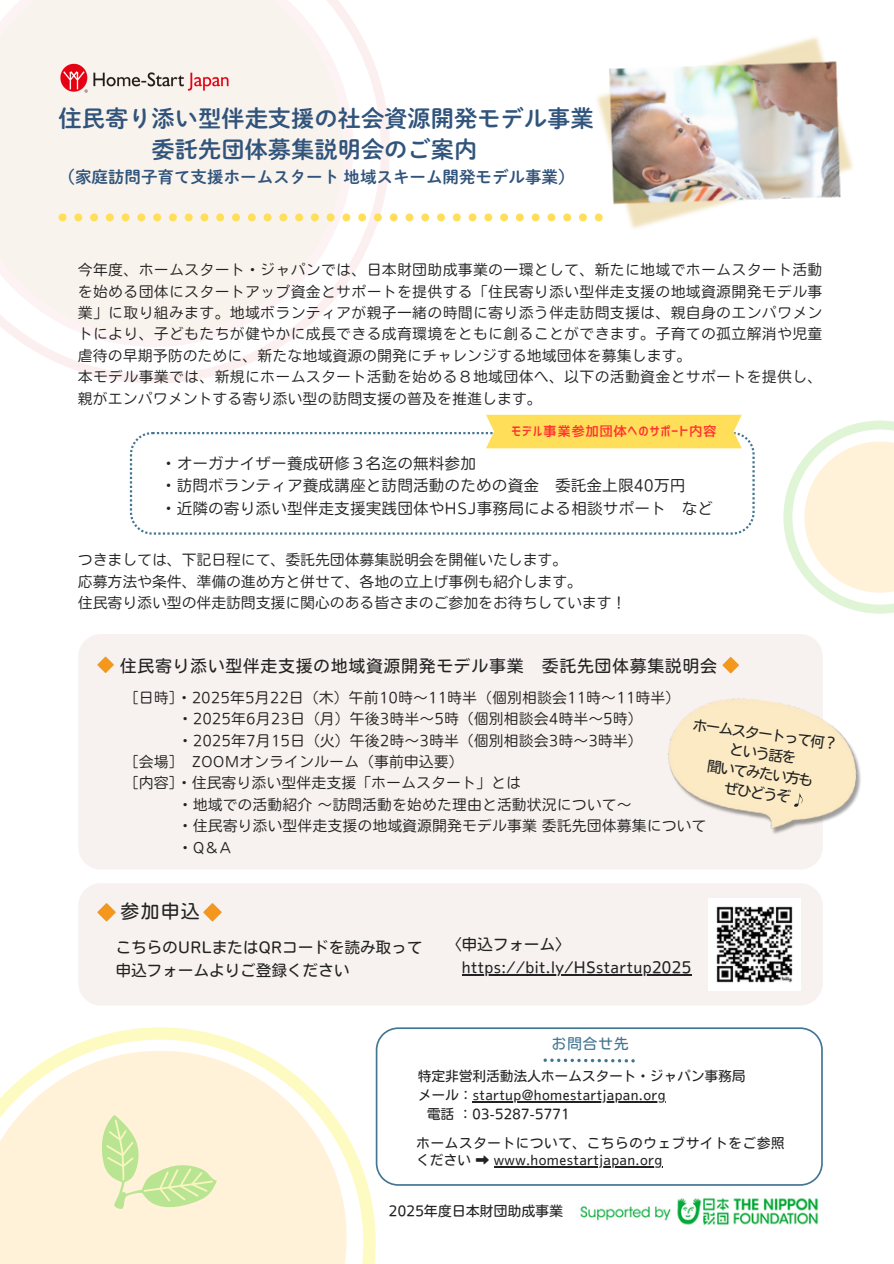
<style>
.page{position:relative;width:894px;height:1264px;background:#fff}
.page>*{position:absolute;margin:0;border:0;box-sizing:border-box;transform-origin:0 0}
.t1{font:23.25px/31.5px "DMT Shuei M Go Std B";color:#31547c}
.t2{font:18.15px "Nud Motoya Maru Std W3";color:#222}
.t3{font:16.5px "DMT Shuei M Go Std B";color:#31547c}
.t4{font:16.2px "Nud Motoya Maru Std W3";letter-spacing:.08em;color:#222}
.t5{font:15.15px "Nud Motoya Maru Std W3";letter-spacing:.03em;color:#222}
.t6{font:15px/22.5px "Nud Motoya Maru Std W2 b";letter-spacing:.05em;color:#222}
.t7{font:14.4px "Nud Motoya Maru Std W3";letter-spacing:.08em;color:#437692}
.t8{font:14.25px/21.5px "Nud Motoya Maru Std W2 b";letter-spacing:.05em;color:#222;text-align:justify}
.t9{font:14.1px "Nud Motoya Maru Std W3";color:#222}
.t10{font:13.5px "Corporate Logo Medium";letter-spacing:.035em;color:#ff3131}
.t11{font:13.5px "Nud Motoya Maru Std W3";letter-spacing:.03em;color:#222}
.t12{font:13.2px "Nud Motoya Maru Std W3";letter-spacing:.03em;color:#222}
.t13{font:13.2px/16.5px "Nud Motoya Maru Std W3";letter-spacing:.07em;color:#222}
</style>
<div class="page">
<svg style="left:130px;top:432px;width:624px;height:102px"></svg>
<div style="left:78px;top:634px;width:744px;height:235px;background:#f7f2ef"></div>
<svg style="left:29px;top:22px;width:361px;height:361px"></svg>
<svg style="left:0;top:0;width:353px;height:346px"></svg>
<svg style="left:59px;top:213px;width:497px;height:8px"></svg>
<img style="left:59px;top:61px;width:174px;height:33px">
<svg style="left:722px;top:657px;width:16px;height:16px"></svg>
<svg style="left:97px;top:656px;width:17px;height:17px"></svg>
<div style="left:78px;top:883px;width:744px;height:122px;background:#f7f2ef;border-radius:23px"></div>
<img style="left:708px;top:898px;width:92px;height:92px">
<svg style="left:97px;top:903px;width:18px;height:18px"></svg>
<svg style="left:203px;top:903px;width:18px;height:18px"></svg>
<img style="left:649px;top:683px;width:212px;height:174px">
<svg style="left:793px;top:792px;width:12px;height:16px"></svg>
<img style="left:580px;top:1197px;width:239px;height:28px">
<svg style="left:375px;top:1027px;width:447px;height:158px"></svg>
<svg style="left:543px;top:1058px;width:91px;height:4px"></svg>
<img style="left:563px;top:37px;width:290px;height:192px">
<svg style="left:64px;top:1027px;width:311px;height:236px"></svg>
<svg style="left:0;top:1050px;width:346px;height:213px;fill:#fff2d8"></svg>
<svg style="left:82px;top:1112px;width:144px;height:122px;background:#f0efc8"></svg>
<svg style="left:783px;top:420px;width:110px;height:193px"></svg>
<svg style="left:804px;top:441px;width:89px;height:151px;background:#fdf3dd"></svg>
<div style="left:486px;top:415px;width:255px;height:33px;background:#ffde59"></div>
<hr style="left:461px;top:974px;width:230px;height:1px;background:#222">
<hr style="left:472px;top:1101px;width:193px;height:1px;background:#222">
<hr style="left:493px;top:1165px;width:169px;height:2px;background:#222">
<h4 class="t1" style="left:152px;top:102px;width:443px;text-indent:-93px">住民寄り添い型伴走支援の社会資源開発モデル事業委託先団体募集説明会のご案内</h4>
<h4 class="t3" style="left:59px;top:168px;width:517px">（家庭訪問子育て支援ホームスタート地域スキーム開発モデル事業）</h4>
<p class="t8" style="left:78px;top:259px;width:745px">今年度、ホームスタート・ジャパンでは、日本財団助成事業の一環として、新たに地域でホームスタート活動を始める団体にスタートアップ資金とサポートを提供する「住民寄り添い型伴走支援の地域資源開発モデル事業」に取り組みます。地域ボランティアが親子一緒の時間に寄り添う伴走訪問支援は、親自身のエンパワメントにより、子どもたちが健やかに成長できる成育環境をともに創ることができます。子育ての孤立解消や児童虐待の早期予防のために、新たな地域資源の開発にチャレンジする地域団体を募集します。</p>
<p class="t8" style="left:78px;top:366px;width:745px">本モデル事業では、新規にホームスタート活動を始める８地域団体へ、以下の活動資金とサポートを提供し、親がエンパワメントする寄り添い型の訪問支援の普及を推進します。</p>
<p class="t10" style="left:511px;top:425px;width:207px">モデル事業参加団体へのサポート内容</p>
<p class="t6" style="left:161px;top:452px;width:553px">・オーガナイザー養成研修３名迄の無料参加<br>・訪問ボランティア養成講座と訪問活動のための資金 委託金上限40万円<br>・近隣の寄り添い型伴走支援実践団体やHSJ事務局による相談サポート など</p>
<p class="t8" style="left:78px;top:549px;width:490px">つきましては、下記日程にて、委託先団体募集説明会を開催いたします。</p>
<p class="t8" style="left:78px;top:570px;width:505px">応募方法や条件、準備の進め方と併せて、各地の立上げ事例も紹介します。</p>
<p class="t8" style="left:78px;top:592px;width:549px">住民寄り添い型の伴走訪問支援に関心のある皆さまのご参加をお待ちしています！</p>
<p class="t4" style="left:120px;top:657px;width:598px">住民寄り添い型伴走支援の地域資源開発モデル事業 委託先団体募集説明会</p>
<h1 class="t8" style="left:124px;top:686px;width:557px">［日時］・2025年5月 22日（木）午前10時～11時半（個別相談会11時～11時半）</h1>
<p class="t8" style="left:178px;top:708px;width:466px">・2025年6月 23日（月）午後3時半～5時（個別相談会4時半～5時）</p>
<p class="t8" style="left:178px;top:729px;width:466px">・2025年7月 15日（火）午後2時～3時半（個別相談会3時～3時半）</p>
<p class="t8" style="left:124px;top:751px;width:340px">［会場］ ZOOMオンラインルーム（事前申込要）</p>
<p class="t8" style="left:124px;top:772px;width:397px">［内容］・住民寄り添い型伴走支援「ホームスタート」とは</p>
<p class="t8" style="left:178px;top:793px;width:453px">・地域での活動紹介～訪問活動を始めた理由と活動状況について～</p>
<p class="t8" style="left:178px;top:815px;width:529px">・住民寄り添い型伴走支援の地域資源開発モデル事業委託先団体募集について</p>
<p class="t8" style="left:178px;top:836px;width:54px">・Q＆A</p>
<h3 class="t9" style="left:694px;top:717px;width:147px;rotate:8deg">ホームスタートって何？</h3>
<p class="t9" style="left:730px;top:742px;width:68px;rotate:8deg">という話を</p>
<p class="t9" style="left:708px;top:758px;width:108px;rotate:8deg">聞いてみたい方も</p>
<p class="t9" style="left:725px;top:780px;width:68px;rotate:8deg">ぜひどうぞ</p>
<p class="t2" style="left:121px;top:901px;width:80px">参加申込</p>
<p class="t5" style="left:116px;top:939px;width:308px">こちらのURLまたはQRコードを読み取って</p>
<p class="t5" style="left:116px;top:963px;width:235px">申込フォームよりご登録ください</p>
<p class="t5" style="left:446px;top:936px;width:126px">〈申込フォーム〉</p>
<h5 class="t5" style="left:461px;top:960px;width:231px">https://bit.ly/HSstartup2025</h5>
<p class="t7" style="left:551px;top:1036px;width:78px">お問合せ先</p>
<p class="t12" style="left:418px;top:1069px;width:329px">特定非営利活動法人ホームスタート・ジャパン事務局</p>
<h3 class="t12" style="left:418px;top:1088px;width:249px">メール：startup@homestartjapan.org</h3>
<p class="t12" style="left:427px;top:1107px;width:144px">電話：03-5287-5771</p>
<p class="t13" style="left:416px;top:1134px;width:369px">ホームスタートについて、こちらのウェブサイトをご参照ください ➡ www.homestartjapan.org</p>
<h2 class="t11" style="left:389px;top:1204px;width:176px">2025年度日本財団助成事業</h2>
</div>
